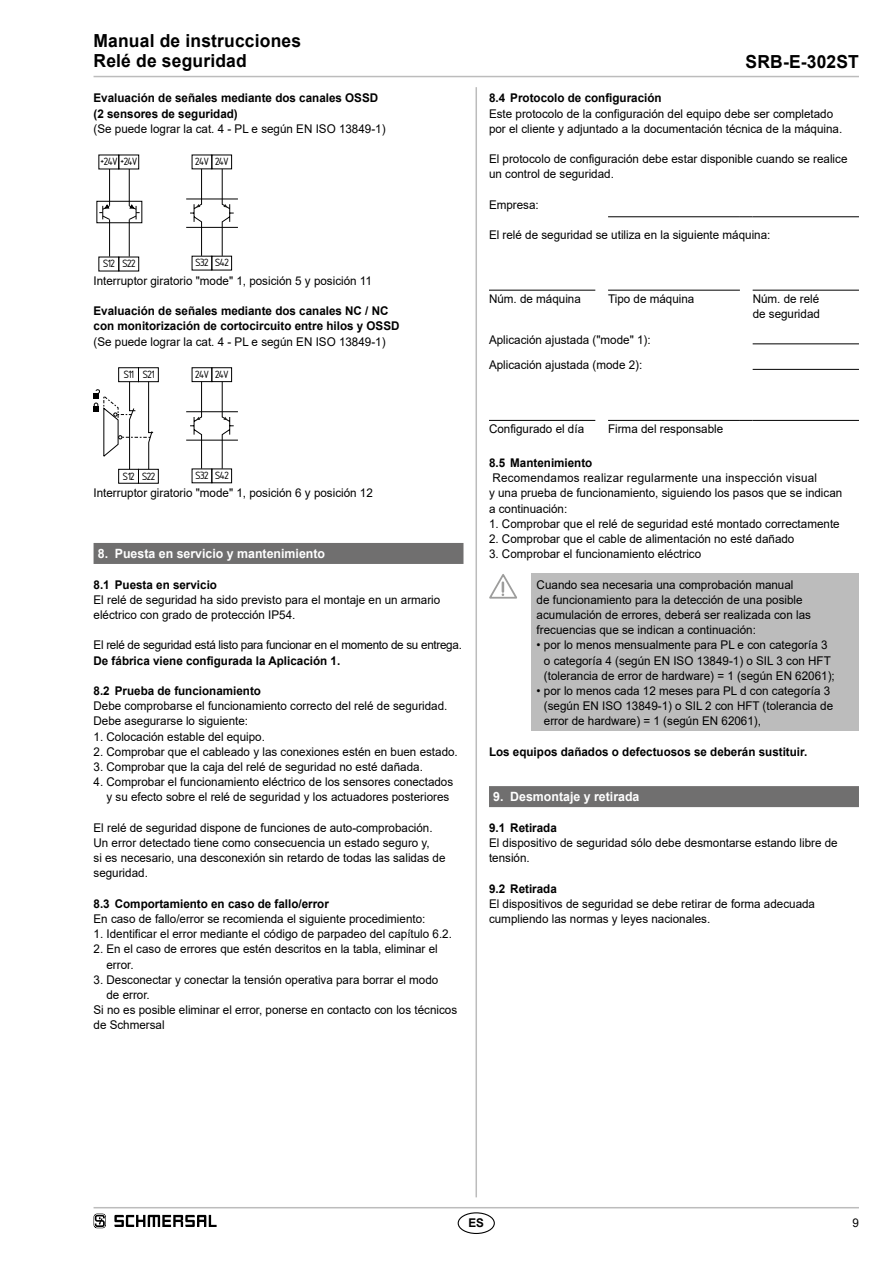
<style>
.page{position:relative;width:893px;height:1263px;background:#fff}
.page>*{position:absolute;margin:0;border:0;box-sizing:border-box;transform-origin:0 0}
.t1{font:700 18px/20.2px "Arial";letter-spacing:.01em;color:#000}
.t2{font:16.65px "Isonorm 3098";letter-spacing:-.04em;color:#000}
.t3{font:16.5px "Isonorm 3098";letter-spacing:-.04em;color:#000}
.t4{font:700 12.75px "Arial";color:#fff}
.t5{font:12px/15.1px "Arial";color:#000}
.t6{font:700 12px/15.1px "Arial";color:#000}
.t7{font:12px "Arial";letter-spacing:-.025em;color:#000}
</style>
<div class="page">
<hr style="left:94px;top:1207px;width:765px;height:1px;background:#bcbcbc">
<hr style="left:94px;top:76px;width:765px;height:1px;background:#bcbcbc">
<hr style="left:475px;top:87px;width:2px;height:1110px;background:#bcbcbc">
<div style="left:458px;top:1212px;width:37px;height:22px;border:1px solid #000;border-radius:50%"></div>
<div style="left:94px;top:543px;width:369px;height:21px;background:#706f6f"></div>
<div style="left:97px;top:201px;width:45px;height:22px;border:1px solid #000"></div>
<hr style="left:129px;top:169px;width:1px;height:37px;background:#000">
<hr style="left:129px;top:220px;width:1px;height:37px;background:#000">
<hr style="left:109px;top:169px;width:1px;height:37px;background:#000">
<hr style="left:109px;top:220px;width:1px;height:37px;background:#000">
<svg style="left:99px;top:205px;width:11px;height:15px"></svg>
<svg style="left:129px;top:205px;width:11px;height:15px"></svg>
<svg style="left:222px;top:169px;width:12px;height:87px"></svg>
<svg style="left:190px;top:169px;width:12px;height:87px"></svg>
<hr style="left:186px;top:227px;width:52px;height:1px;background:#000">
<hr style="left:186px;top:199px;width:52px;height:1px;background:#000">
<div style="left:119px;top:469px;width:20px;height:14px;border:1px solid #000"></div>
<div style="left:138px;top:469px;width:20px;height:14px;border:1px solid #000"></div>
<div style="left:138px;top:368px;width:20px;height:14px;border:1px solid #000"></div>
<svg style="left:94px;top:381px;width:59px;height:88px"></svg>
<div style="left:192px;top:368px;width:20px;height:14px;border:1px solid #000"></div>
<div style="left:212px;top:368px;width:20px;height:14px;border:1px solid #000"></div>
<svg style="left:222px;top:381px;width:12px;height:88px"></svg>
<svg style="left:190px;top:381px;width:12px;height:88px"></svg>
<hr style="left:186px;top:440px;width:52px;height:1px;background:#000">
<hr style="left:186px;top:411px;width:52px;height:1px;background:#000">
<div style="left:489px;top:786px;width:370px;height:21px;background:#706f6f"></div>
<hr style="left:608px;top:216px;width:132px;height:1px;background:#000">
<svg style="left:740px;top:216px;width:13px;height:1px"></svg>
<hr style="left:753px;top:216px;width:106px;height:1px;background:#000">
<hr style="left:753px;top:343px;width:106px;height:1px;background:#000">
<hr style="left:753px;top:369px;width:106px;height:1px;background:#000">
<hr style="left:489px;top:420px;width:106px;height:1px;background:#000">
<hr style="left:608px;top:420px;width:132px;height:1px;background:#000">
<svg style="left:740px;top:420px;width:13px;height:1px"></svg>
<hr style="left:753px;top:420px;width:106px;height:1px;background:#000">
<hr style="left:489px;top:290px;width:106px;height:1px;background:#000">
<hr style="left:608px;top:290px;width:132px;height:1px;background:#000">
<hr style="left:753px;top:290px;width:106px;height:1px;background:#000">
<div style="left:531px;top:574px;width:328px;height:157px;background:#bcbcbc"></div>
<svg style="left:489px;top:574px;width:28px;height:25px"></svg>
<svg style="left:94px;top:1213px;width:12px;height:15px"></svg>
<svg style="left:114px;top:1215px;width:103px;height:12px"></svg>
<h1 class="t1" style="left:94px;top:31px;width:209px">Manual de instrucciones<br>Relé de seguridad</h1>
<p class="t6" style="left:94px;top:91px;width:286px">Evaluación de señales mediante dos canales OSSD (2 sensores de seguridad)</p>
<p class="t5" style="left:94px;top:121px;width:294px">(Se puede lograr la cat. 4 - PL e según EN ISO 13849-1)</p>
<h3 class="t3" style="left:101px;top:150px;width:39px">+24V +24V</h3>
<h2 class="t2" style="left:104px;top:252px;width:34px">S12 S22</h2>
<h3 class="t3" style="left:196px;top:150px;width:35px">24V 24V</h3>
<h3 class="t3" style="left:196px;top:251px;width:35px">S32 S42</h3>
<p class="t5" style="left:94px;top:273px;width:280px">Interruptor giratorio "mode" 1, posición 5 y posición 11</p>
<p class="t6" style="left:94px;top:303px;width:307px">Evaluación de señales mediante dos canales NC / NC con monitorización de cortocircuito entre hilos y OSSD</p>
<p class="t5" style="left:94px;top:334px;width:294px">(Se puede lograr la cat. 4 - PL e según EN ISO 13849-1)</p>
<h3 class="t3" style="left:124px;top:363px;width:32px">S11 S21</h3>
<h3 class="t3" style="left:123px;top:464px;width:34px">S12 S22</h3>
<h3 class="t3" style="left:196px;top:363px;width:35px">24V 24V</h3>
<h3 class="t3" style="left:196px;top:464px;width:35px">S32 S42</h3>
<p class="t5" style="left:94px;top:486px;width:281px">Interruptor giratorio "mode" 1, posición 6 y posición 12</p>
<p class="t4" style="left:98px;top:545px;width:229px">8. Puesta en servicio y mantenimiento</p>
<p class="t6" style="left:94px;top:577px;width:125px">8.1 Puesta en servicio</p>
<p class="t5" style="left:94px;top:592px;width:348px">El relé de seguridad ha sido previsto para el montaje en un armario eléctrico con grado de protección IP54.</p>
<p class="t7" style="left:94px;top:637px;width:370px">El relé de seguridad está listo para funcionar en el momento de su entrega.</p>
<p class="t6" style="left:94px;top:653px;width:248px">De fábrica viene configurada la Aplicación 1.</p>
<p class="t6" style="left:94px;top:683px;width:169px">8.2 Prueba de funcionamiento</p>
<p class="t5" style="left:94px;top:698px;width:355px">Debe comprobarse el funcionamiento correcto del relé de seguridad.<br>Debe asegurarse lo siguiente:</p>
<p class="t5" style="left:94px;top:729px;width:173px">1. Colocación estable del equipo.</p>
<p class="t5" style="left:94px;top:744px;width:366px">2. Comprobar que el cableado y las conexiones estén en buen estado.</p>
<p class="t5" style="left:94px;top:759px;width:331px">3. Comprobar que la caja del relé de seguridad no esté dañada.</p>
<p class="t5" style="left:106px;top:774px;width:348px;text-indent:-13px">4. Comprobar el funcionamiento eléctrico de los sensores conectados y su efecto sobre el relé de seguridad y los actuadores posteriores</p>
<p class="t5" style="left:94px;top:820px;width:353px">El relé de seguridad dispone de funciones de auto-comprobación.<br>Un error detectado tiene como consecuencia un estado seguro y,<br>si es necesario, una desconexión sin retardo de todas las salidas de seguridad.</p>
<p class="t6" style="left:94px;top:896px;width:237px">8.3 Comportamiento en caso de fallo/error</p>
<p class="t5" style="left:94px;top:911px;width:333px">En caso de fallo/error se recomienda el siguiente procedimiento:</p>
<p class="t5" style="left:94px;top:926px;width:360px">1. Identificar el error mediante el código de parpadeo del capítulo 6.2.</p>
<p class="t5" style="left:106px;top:941px;width:333px;text-indent:-13px">2. En el caso de errores que estén descritos en la tabla, eliminar el error.</p>
<p class="t5" style="left:94px;top:972px;width:346px">3. Desconectar y conectar la tensión operativa para borrar el modo</p>
<p class="t5" style="left:106px;top:987px;width:45px">de error.</p>
<p class="t5" style="left:94px;top:1002px;width:365px">Si no es posible eliminar el error, ponerse en contacto con los técnicos</p>
<p class="t5" style="left:94px;top:1017px;width:73px">de Schmersal</p>
<h1 class="t1" style="left:746px;top:52px;width:115px">SRB-E-302ST</h1>
<p class="t6" style="left:489px;top:91px;width:174px">8.4 Protocolo de configuración</p>
<p class="t5" style="left:489px;top:106px;width:355px">Este protocolo de la configuración del equipo debe ser completado por el cliente y adjuntado a la documentación técnica de la máquina.</p>
<p class="t5" style="left:489px;top:151px;width:360px">El protocolo de configuración debe estar disponible cuando se realice un control de seguridad.</p>
<p class="t5" style="left:489px;top:197px;width:51px">Empresa:</p>
<p class="t5" style="left:489px;top:227px;width:283px">El relé de seguridad se utiliza en la siguiente máquina:</p>
<p class="t5" style="left:489px;top:291px;width:93px">Núm. de máquina</p>
<p class="t5" style="left:608px;top:291px;width:88px">Tipo de máquina</p>
<p class="t5" style="left:753px;top:291px;width:69px">Núm. de relé de seguridad</p>
<p class="t5" style="left:489px;top:327px;width:163px;line-height:25.5px">Aplicación ajustada ("mode" 1):<br>Aplicación ajustada (mode 2):</p>
<p class="t5" style="left:489px;top:421px;width:97px">Configurado el día</p>
<p class="t5" style="left:608px;top:421px;width:117px">Firma del responsable</p>
<p class="t6" style="left:489px;top:455px;width:105px">8.5 Mantenimiento</p>
<p class="t5" style="left:489px;top:470px;width:355px">Recomendamos realizar regularmente una inspección visual<br>y una prueba de funcionamiento, siguiendo los pasos que se indican a continuación:</p>
<p class="t5" style="left:489px;top:516px;width:352px">1. Comprobar que el relé de seguridad esté montado correctamente</p>
<p class="t5" style="left:489px;top:531px;width:307px">2. Comprobar que el cable de alimentación no esté dañado</p>
<p class="t5" style="left:489px;top:546px;width:214px">3. Comprobar el funcionamiento eléctrico</p>
<p class="t5" style="left:537px;top:577px;width:276px">Cuando sea necesaria una comprobación manual<br>de funcionamiento para la detección de una posible acumulación de errores, deberá ser realizada con las frecuencias que se indican a continuación:</p>
<p class="t5" style="left:544px;top:638px;width:292px;text-indent:-7px">• por lo menos mensualmente para PL e con categoría 3 o categoría 4 (según EN ISO 13849-1) o SIL 3 con HFT (tolerancia de error de hardware) = 1 (según EN 62061);</p>
<p class="t5" style="left:544px;top:683px;width:291px;text-indent:-7px">• por lo menos cada 12 meses para PL d con categoría 3 (según EN ISO 13849-1) o SIL 2 con HFT (tolerancia de error de hardware) = 1 (según EN 62061),</p>
<p class="t6" style="left:489px;top:744px;width:320px">Los equipos dañados o defectuosos se deberán sustituir.</p>
<p class="t4" style="left:493px;top:788px;width:148px">9. Desmontaje y retirada</p>
<p class="t6" style="left:489px;top:820px;width:69px">9.1 Retirada</p>
<p class="t5" style="left:489px;top:835px;width:350px">El dispositivo de seguridad sólo debe desmontarse estando libre de tensión.</p>
<p class="t6" style="left:489px;top:881px;width:69px">9.2 Retirada</p>
<p class="t5" style="left:489px;top:896px;width:328px">El dispositivos de seguridad se debe retirar de forma adecuada cumpliendo las normas y leyes nacionales.</p>
<p class="t6" style="left:468px;top:1215px;width:17px">ES</p>
<p class="t5" style="left:852px;top:1215px;width:8px">9</p>
</div>
